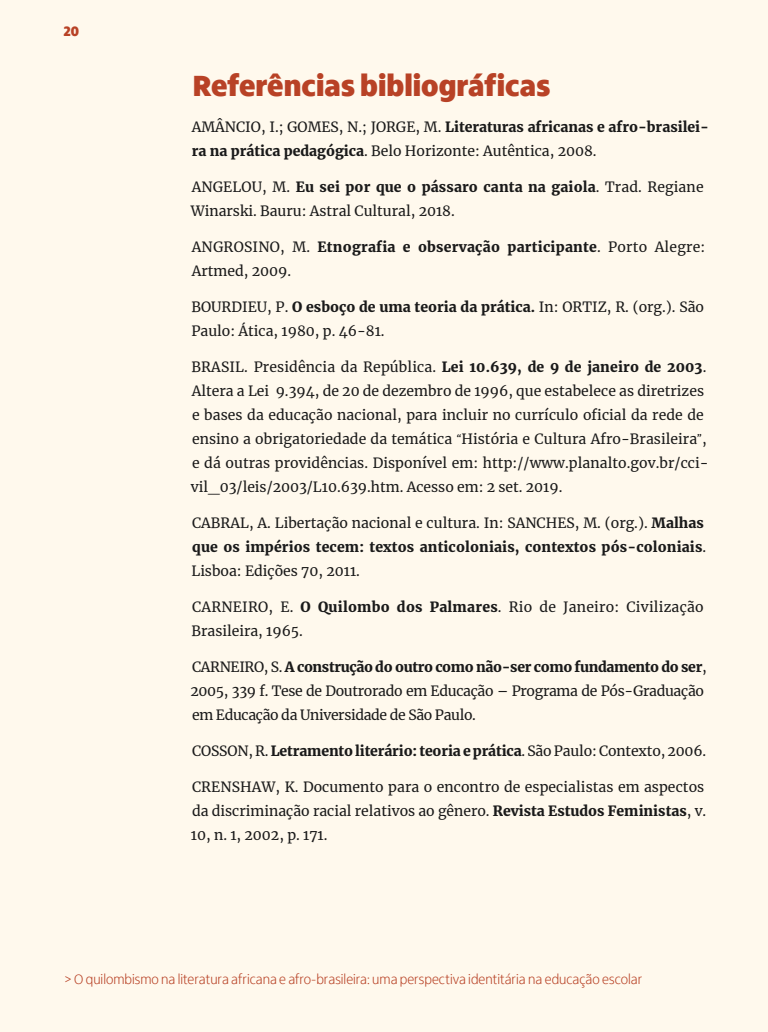
<style>
.page{position:relative;width:768px;height:1032px;background:#fff9ed}
.page>*{position:absolute;margin:0;border:0;box-sizing:border-box;transform-origin:0 0}
.t1{font:900 30px "Itau Display";color:#b84226}
.t2{font:14px/24px "Merriweather";color:#1a1a1a}
.t3{font:14px/24px "Merriweather";letter-spacing:-.02em;color:#1a1a1a}
.t4{font:300 14px "Itau Display";color:#b84226}
.t5{font:900 14px "Merriweather";letter-spacing:-.01em;color:#1a1a1a}
.t6{font:900 14px "Itau Display";color:#b84226}
.s1{font-weight:900}
.s2{font-family:"Faustina"}
.s3{font-weight:400}
</style>
<div class="page">
<p class="t6" style="left:64px;top:23px;width:17px">20</p>
<h1 class="t1" style="left:193px;top:68px;width:359px">Referências bibliográficas</h1>
<p class="t2" style="left:192px;top:115px;width:519px">AMÂNCIO, I.; GOMES, N.; JORGE, M. <span class="s1">Literaturas africanas e afro-brasilei&shy;ra na prática pedagógica</span>. Belo Horizonte: Autêntica, 2008.</p>
<p class="t2" style="left:191px;top:175px;width:514px">ANGELOU, M. <span class="s1">Eu sei por que o pássaro canta na gaiola</span>. Trad. Regiane<br>Winarski. Bauru: Astral Cultural, 2018.</p>
<p class="t2" style="left:192px;top:234px;width:515px">ANGROSINO, M. <span class="s1">Etnografia e observação participante</span>. Porto Alegre:<br>Artmed, 2009.</p>
<p class="t2" style="left:191px;top:294px;width:514px">BOURDIEU, P. <span class="s1">O esboço de uma teoria da prática.</span> In: ORTIZ, R. (org.). São<br>Paulo: Ática, 1980, p. 46-81.</p>
<p class="t2" style="left:191px;top:354px;width:519px">BRASIL. Presidência da República. <span class="s1">Lei 10.639, de 9 de janeiro de 2003</span>.<br>Altera a Lei 9.394, de 20 de dezembro de 1996, que estabelece as diretrizes e bases da educação nacional, para incluir no currículo oficial da rede de ensino a obrigatoriedade da temática <span class="s2">“</span>História e Cultura Afro-Brasileira<span class="s2">”</span>, e dá outras providências. Disponível em: http://www.planalto.gov.br/cci&shy;vil_03/leis/2003/L10.639.htm. Acesso em: 2 set. 2019.</p>
<p class="t2" style="left:191px;top:510px;width:516px">CABRAL, A. Libertação nacional e cultura. In: SANCHES, M. (org.). <span class="s1">Malhas que os impérios tecem: textos anticoloniais, contextos pós-coloniais</span>.<br>Lisboa: Edições 70, 2011.</p>
<p class="t2" style="left:191px;top:594px;width:514px">CARNEIRO, E. <span class="s1">O Quilombo dos Palmares</span>. Rio de Janeiro: Civilização<br>Brasileira, 1965.</p>
<p class="t3" style="left:190px;top:654px;width:518px">CARNEIRO, S. <span class="s1">A construção do outro como não-ser como fundamento do ser</span>,<br>2005, 339 f. Tese de Doutrorado em Educação – Programa de Pós-Graduação em Educação da Universidade de São Paulo.</p>
<p class="t5" style="left:192px;top:741px;width:516px"><span class="s3">COSSON, R.</span> Letramento literário: teoria e prática<span class="s3">. São Paulo: Contexto, 2006.</span></p>
<p class="t2" style="left:191px;top:774px;width:517px">CRENSHAW, K. Documento para o encontro de especialistas em aspectos da discriminação racial relativos ao gênero. <span class="s1">Revista Estudos Feministas</span>, v.<br>10, n. 1, 2002, p. 171.</p>
<p class="t4" style="left:64px;top:971px;width:580px">&gt; O quilombismo na literatura africana e afro-brasileira: uma perspectiva identitária na educação escolar</p>
</div>
